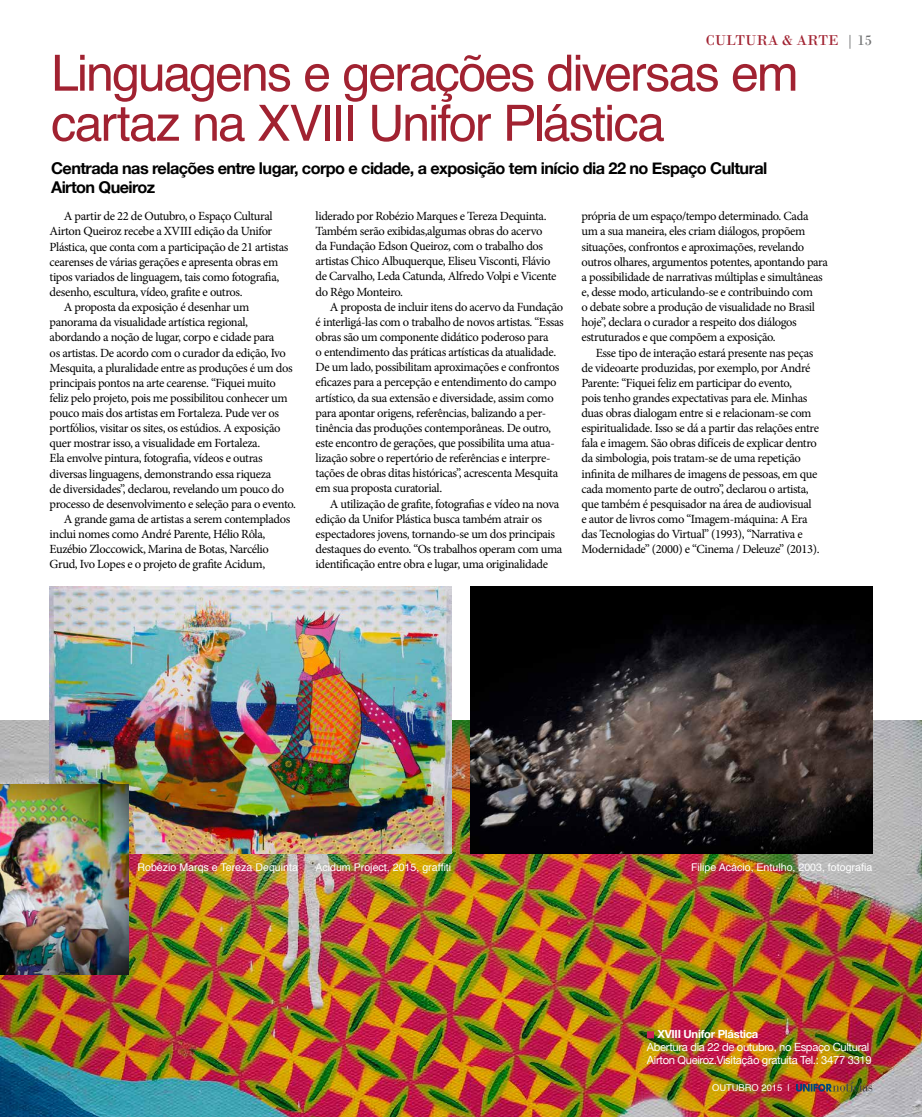
<style>
.page{position:relative;width:922px;height:1117px;background:#fff}
.page>*{position:absolute;margin:0;border:0;box-sizing:border-box;transform-origin:0 0}
.t1{font:50px/50px "Helvetica";letter-spacing:-.04em;color:#a12231}
.t2{font:700 16.25px/18.8px "Helvetica Neue";letter-spacing:-.035em;color:#000}
.t3{font:15px "Bodoni";color:#a12231}
.t4{font:12.5px/15.1px "Minion Pro";letter-spacing:-.03em;color:#000}
.t5{font:11.25px/13.1px "Helvetica Neue";letter-spacing:-.03em;color:#fff}
.t6{font:700 11.25px "Helvetica Neue";letter-spacing:-.025em;color:#fff}
.t7{font:10.62px "Helvetica";color:#fff}
.t8{font:9.38px "Helvetica";color:#fff}
.s1{color:#707172}
</style>
<div class="page">
<img style="left:0;top:720px;width:921px;height:396px">
<img style="left:50px;top:586px;width:401px;height:267px">
<img style="left:470px;top:586px;width:402px;height:267px">
<svg style="left:646px;top:1030px;width:7px;height:8px"></svg>
<img style="left:0;top:784px;width:128px;height:189px">
<svg style="left:795px;top:1081px;width:77px;height:10px"></svg>
<p class="t3" style="left:705px;top:31px;width:168px">CULTURA &amp; ARTE <span class="s1">| 15</span></p>
<h1 class="t1" style="left:51px;top:50px;width:748px">Linguagens e gerações diversas em cartaz na XVIII Unifor Plástica</h1>
<h2 class="t2" style="left:51px;top:159px;width:717px">Centrada nas relações entre lugar, corpo e cidade, a exposição tem início dia 22 no Espaço Cultural<br>Airton Queiroz</h2>
<p class="t4" style="left:64px;top:209px;width:210px">A partir de 22 de Outubro, o Espaço Cultural</p>
<p class="t4" style="left:50px;top:224px;width:224px">Airton Queiroz recebe a XVIII edição da Unifor</p>
<p class="t4" style="left:50px;top:239px;width:240px">Plástica, que conta com a participação de 21 artistas</p>
<p class="t4" style="left:50px;top:254px;width:230px">cearenses de várias gerações e apresenta obras em</p>
<p class="t4" style="left:50px;top:269px;width:231px">tipos variados de linguagem, tais como fotografia,</p>
<p class="t4" style="left:50px;top:284px;width:194px">desenho, escultura, vídeo, grafite e outros.</p>
<p class="t4" style="left:64px;top:299px;width:187px">A proposta da exposição é desenhar um</p>
<p class="t4" style="left:50px;top:314px;width:200px">panorama da visualidade artística regional,</p>
<p class="t4" style="left:50px;top:330px;width:226px">abordando a noção de lugar, corpo e cidade para</p>
<p class="t4" style="left:50px;top:345px;width:238px">os artistas. De acordo com o curador da edição, Ivo</p>
<p class="t4" style="left:50px;top:360px;width:244px">Mesquita, a pluralidade entre as produções é um dos</p>
<p class="t4" style="left:50px;top:375px;width:227px">principais pontos na arte cearense. “Fiquei muito</p>
<p class="t4" style="left:50px;top:390px;width:239px">feliz pelo projeto, pois me possibilitou conhecer um</p>
<p class="t4" style="left:50px;top:405px;width:231px">pouco mais dos artistas em Fortaleza. Pude ver os</p>
<p class="t4" style="left:50px;top:420px;width:232px">portfólios, visitar os sites, os estúdios. A exposição</p>
<p class="t4" style="left:50px;top:435px;width:212px">quer mostrar isso, a visualidade em Fortaleza.</p>
<p class="t4" style="left:50px;top:451px;width:214px">Ela envolve pintura, fotografia, vídeos e outras</p>
<p class="t4" style="left:50px;top:466px;width:223px">diversas linguagens, demonstrando essa riqueza</p>
<p class="t4" style="left:50px;top:481px;width:236px">de diversidades”, declarou, revelando um pouco do</p>
<p class="t4" style="left:50px;top:496px;width:248px">processo de desenvolvimento e seleção para o evento.</p>
<p class="t4" style="left:64px;top:511px;width:228px">A grande gama de artistas a serem contemplados</p>
<p class="t4" style="left:50px;top:526px;width:217px">inclui nomes como André Parente, Hélio Rôla,</p>
<p class="t4" style="left:50px;top:541px;width:221px">Euzébio Zloccowick, Marina de Botas, Narcélio</p>
<p class="t4" style="left:50px;top:556px;width:217px">Grud, Ivo Lopes e o projeto de grafite Acidum,</p>
<p class="t4" style="left:315px;top:208px;width:242px">liderado por Robézio Marques e Tereza Dequinta.<br>Também serão exibidas,algumas obras do acervo da Fundação Edson Queiroz, com o trabalho dos artistas Chico Albuquerque, Eliseu Visconti, Flávio de Carvalho, Leda Catunda, Alfredo Volpi e Vicente do Rêgo Monteiro.</p>
<p class="t4" style="left:315px;top:299px;width:250px;text-indent:14px">A proposta de incluir itens do acervo da Fundação é interligá-las com o trabalho de novos artistas. “Essas obras são um componente didático poderoso para<br>o entendimento das práticas artísticas da atualidade.<br>De um lado, possibilitam aproximações e confrontos eficazes para a percepção e entendimento do campo artístico, da sua extensão e diversidade, assim como para apontar origens, referências, balizando a per&shy;tinência das produções contemporâneas. De outro, este encontro de gerações, que possibilita uma atua&shy;lização sobre o repertório de referências e interpre&shy;tações de obras ditas históricas”, acrescenta Mesquita em sua proposta curatorial.</p>
<p class="t4" style="left:315px;top:496px;width:248px;text-indent:14px">A utilização de grafite, fotografias e vídeo na nova edição da Unifor Plástica busca também atrair os espectadores jovens, tornando-se um dos principais destaques do evento. “Os trabalhos operam com uma identificação entre obra e lugar, uma originalidade</p>
<p class="t4" style="left:581px;top:209px;width:248px">própria de um espaço/tempo determinado. Cada um a sua maneira, eles criam diálogos, propõem situações, confrontos e aproximações, revelando outros olhares, argumentos potentes, apontando para a possibilidade de narrativas múltiplas e simultâneas e, desse modo, articulando-se e contribuindo com<br>o debate sobre a produção de visualidade no Brasil hoje”, declara o curador a respeito dos diálogos estruturados e que compõem a exposição.</p>
<p class="t4" style="left:581px;top:345px;width:239px;text-indent:14px">Esse tipo de interação estará presente nas peças de videoarte produzidas, por exemplo, por André Parente: “Fiquei feliz em participar do evento,<br>pois tenho grandes expectativas para ele. Minhas duas obras dialogam entre si e relacionam-se com espiritualidade. Isso se dá a partir das relações entre fala e imagem. São obras difíceis de explicar dentro da simbologia, pois tratam-se de uma repetição infinita de milhares de imagens de pessoas, em que cada momento parte de outro”, declarou o artista, que também é pesquisador na área de audiovisual e autor de livros como “Imagem-máquina: A Era das Tecnologias do Virtual” (1993), “Narrativa e Modernidade” (2000) e “Cinema / Deleuze” (2013).</p>
<p class="t7" style="left:137px;top:858px;width:162px">Robézio Marqs e Tereza Dequinta</p>
<p class="t7" style="left:315px;top:858px;width:137px">Acidum Project, 2015, graffiti</p>
<p class="t7" style="left:690px;top:858px;width:183px">Filipe Acácio, Entulho, 2003, fotografia</p>
<p class="t6" style="left:657px;top:1024px;width:102px">XVIII Unifor Plástica</p>
<p class="t5" style="left:646px;top:1040px;width:226px">Abertura dia 22 de outubro, no Espaço Cultural<br>Airton Queiroz.Visitação gratuita Tel.: 3477 3319</p>
<p class="t8" style="left:711px;top:1080px;width:79px">OUTUBRO 2015 |</p>
</div>
